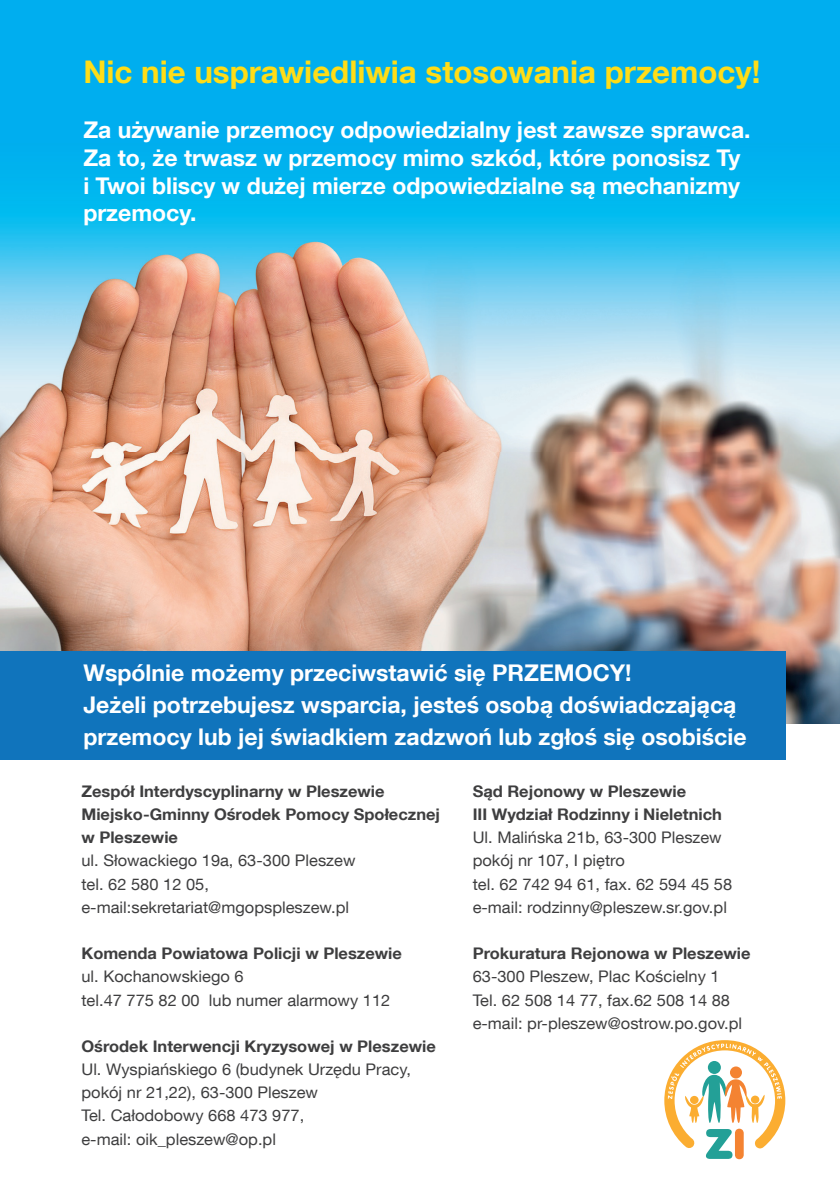
<style>
.page{position:relative;width:840px;height:1191px;background:#fff}
.page>*{position:absolute;margin:0;border:0;box-sizing:border-box;transform-origin:0 0}
.t1{font:700 31.2px "Helvetica Neue LT Com";color:#ffdd17}
.t2{font:700 23px/27.6px "Helvetica Neue LT Com";color:#fff}
.t3{font:16px/23.2px "Helvetica Neue LT Com";color:#3e3e3f}
.t4{font:700 16px/23.2px "Helvetica Neue LT Com";color:#3e3e3f}
</style>
<div class="page">
<div style="left:0;top:0;width:839px;height:114px;background:#00aeef"></div>
<img style="left:0;top:114px;width:839px;height:609px">
<div style="left:0;top:651px;width:784px;height:108px;background:#1074bc"></div>
<svg style="left:664px;top:1040px;width:120px;height:119px"></svg>
<h1 class="t1" style="left:83px;top:52px;width:678px">Nic nie usprawiedliwia stosowania przemocy!</h1>
<h2 class="t2" style="left:83px;top:116px;width:668px">Za używanie przemocy odpowiedzialny jest zawsze sprawca.<br>Za to, że trwasz w przemocy mimo szkód, które ponosisz Ty i Twoi bliscy w dużej mierze odpowiedzialne są mechanizmy przemocy.</h2>
<h2 class="t2" style="left:83px;top:656px;width:664px;line-height:32px">Wspólnie możemy przeciwstawić się PRZEMOCY!<br>Jeżeli potrzebujesz wsparcia, jesteś osobą doświadczającą przemocy lub jej świadkiem zadzwoń lub zgłoś się osobiście</h2>
<p class="t4" style="left:81px;top:779px;width:360px">Zespół Interdyscyplinarny w Pleszewie<br>Miejsko-Gminny Ośrodek Pomocy Społecznej w Pleszewie</p>
<p class="t3" style="left:81px;top:848px;width:275px">ul. Słowackiego 19a, 63-300 Pleszew tel. 62 580 12 05, e-mail:sekretariat@mgopspleszew.pl</p>
<p class="t4" style="left:81px;top:941px;width:322px">Komenda Powiatowa Policji w Pleszewie</p>
<p class="t3" style="left:81px;top:964px;width:310px">ul. Kochanowskiego 6<br>tel.47 775 82 00 lub numer alarmowy 112</p>
<p class="t4" style="left:81px;top:1034px;width:356px">Ośrodek Interwencji Kryzysowej w Pleszewie</p>
<p class="t3" style="left:81px;top:1057px;width:331px">Ul. Wyspiańskiego 6 (budynek Urzędu Pracy, pokój nr 21,22), 63-300 Pleszew<br>Tel. Całodobowy 668 473 977,<br>e-mail: oik_pleszew@op.pl</p>
<p class="t4" style="left:472px;top:779px;width:250px">Sąd Rejonowy w Pleszewie<br>III Wydział Rodzinny i Nieletnich</p>
<p class="t3" style="left:472px;top:825px;width:261px">Ul. Malińska 21b, 63-300 Pleszew pokój nr 107, I piętro<br>tel. 62 742 94 61, fax. 62 594 45 58 e-mail: rodzinny@pleszew.sr.gov.pl</p>
<p class="t4" style="left:472px;top:941px;width:279px">Prokuratura Rejonowa w Pleszewie</p>
<p class="t3" style="left:472px;top:964px;width:271px">63-300 Pleszew, Plac Kościelny 1<br>Tel. 62 508 14 77, fax.62 508 14 88 e-mail: pr-pleszew@ostrow.po.gov.pl</p>
</div>
